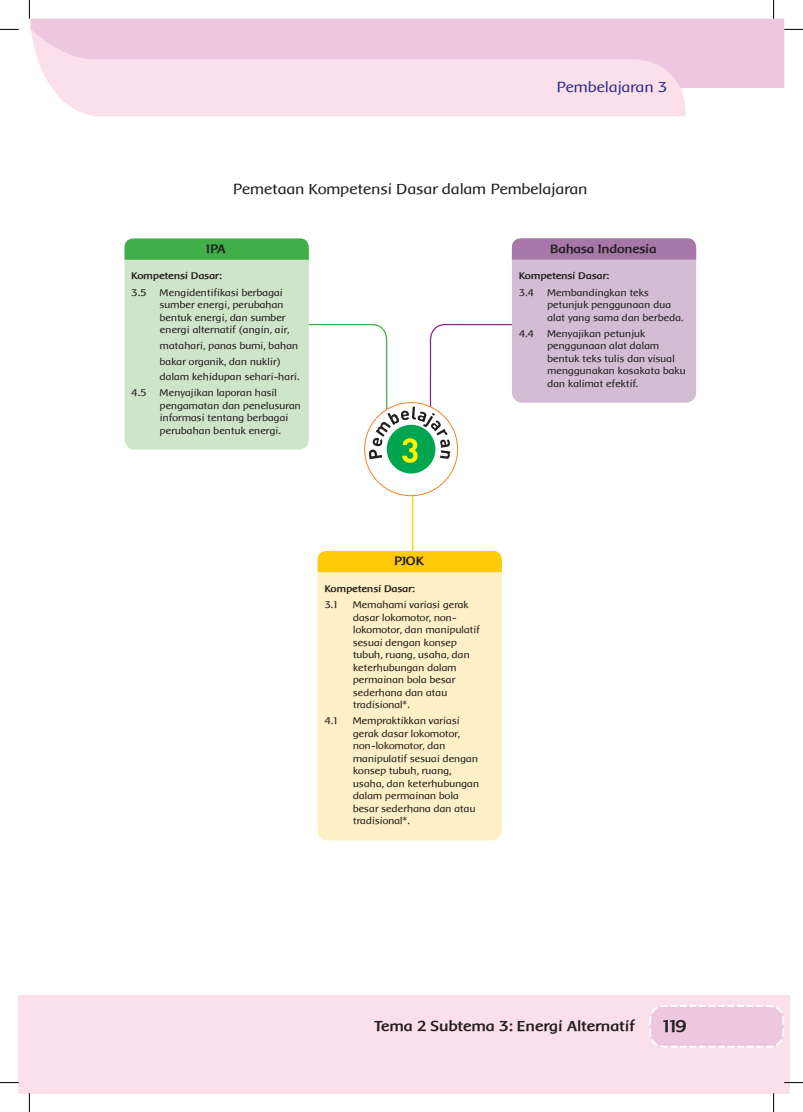
<style>
.page{position:relative;width:803px;height:1112px;background:#fff}
.page>*{position:absolute;margin:0;border:0;box-sizing:border-box;transform-origin:0 0}
.t1{font:700 17.5px "Baar Metanoia";color:#231f20}
.t2{font:15px "Baar Metanoia";color:#231f20}
.t3{font:700 15px "Baar Metanoia";color:#231f20}
.t4{font:15px "Baar Metanoia";color:#2e3092}
.t5{font:700 12.5px "Baar Metanoia";color:#231f20}
.t6{font:10px/12.5px "Baar Metanoia";color:#231f20}
.t7{font:700 10px "Baar Metanoia";color:#231f20}
</style>
<div class="page">
<div style="left:18px;top:995px;width:772px;height:98px;background:#fbdfeb"></div>
<div style="left:30px;top:19px;width:754px;height:69px;background:#ecc7de"></div>
<svg style="left:31px;top:29px;width:655px;height:87px;background:#f5d7e7"></svg>
<div style="left:31px;top:994px;width:753px;height:98px;background:#fbdfeb"></div>
<svg style="left:649px;top:1005px;width:135px;height:43px;background:#eecce1"></svg>
<div style="left:124px;top:238px;width:185px;height:211px;background:#cfe5c9;border-radius:11px"></div>
<svg style="left:124px;top:238px;width:185px;height:22px;background:#47b04f"></svg>
<div style="left:512px;top:238px;width:184px;height:164px;background:#d2bdd5;border-radius:11px"></div>
<div style="left:512px;top:238px;width:184px;height:21px;background:#a677a8"></div>
<div style="left:318px;top:551px;width:184px;height:289px;background:#fef0c6;border-radius:11px"></div>
<svg style="left:261px;top:323px;width:277px;height:424px"></svg>
<svg style="left:0;top:29px;width:19px;height:1px"></svg>
<svg style="left:784px;top:29px;width:19px;height:1px"></svg>
<svg style="left:0;top:1082px;width:19px;height:1px"></svg>
<svg style="left:784px;top:1082px;width:19px;height:1px"></svg>
<svg style="left:29px;top:0;width:1px;height:19px"></svg>
<svg style="left:29px;top:1093px;width:1px;height:18px"></svg>
<svg style="left:773px;top:0;width:1px;height:19px"></svg>
<svg style="left:773px;top:1093px;width:1px;height:18px"></svg>
<h2 class="t4" style="left:557px;top:79px;width:112px">Pembelajaran 3</h2>
<h2 class="t2" style="left:233px;top:181px;width:356px">Pemetaan Kompetensi Dasar dalam Pembelajaran</h2>
<p class="t5" style="left:207px;top:242px;width:21px">IPA</p>
<p class="t7" style="left:132px;top:271px;width:92px">Kompetensi Dasar:</p>
<p class="t6" style="left:132px;top:286px;width:16px">3.5</p>
<p class="t6" style="left:160px;top:286px;width:131px">Mengidentifikasi berbagai sumber energi, perubahan bentuk energi, dan sumber energi alternatif (angin, air,</p>
<p class="t6" style="left:160px;top:338px;width:141px;line-height:15.5px">matahari, panas bumi, bahan bakar organik, dan nuklir) dalam kehidupan sehari-hari.</p>
<p class="t6" style="left:132px;top:386px;width:16px">4.5</p>
<p class="t6" style="left:160px;top:386px;width:143px">Menyajikan laporan hasil pengamatan dan penelusuran informasi tentang berbagai perubahan bentuk energi.</p>
<p class="t5" style="left:550px;top:242px;width:108px">Bahasa Indonesia</p>
<p class="t7" style="left:519px;top:271px;width:92px">Kompetensi Dasar:</p>
<p class="t6" style="left:519px;top:286px;width:16px">3.4</p>
<p class="t6" style="left:547px;top:286px;width:138px">Membandingkan teks petunjuk penggunaan dua alat yang sama dan berbeda.</p>
<p class="t6" style="left:519px;top:327px;width:16px">4.4</p>
<p class="t6" style="left:547px;top:327px;width:140px">Menyajikan petunjuk penggunaan alat dalam bentuk teks tulis dan visual menggunakan kosakata baku dan kalimat efektif.</p>
<p class="t5" style="left:395px;top:554px;width:31px">PJOK</p>
<p class="t7" style="left:325px;top:583px;width:92px">Kompetensi Dasar:</p>
<p class="t6" style="left:325px;top:598px;width:14px">3.1</p>
<p class="t6" style="left:353px;top:598px;width:129px">Memahami variasi gerak dasar lokomotor, non&shy;lokomotor, dan manipulatif sesuai dengan konsep tubuh, ruang, usaha, dan keterhubungan dalam permainan bola besar sederhana dan atau tradisional*.</p>
<p class="t6" style="left:325px;top:714px;width:14px">4.1</p>
<p class="t6" style="left:353px;top:714px;width:128px">Mempraktikkan variasi gerak dasar lokomotor, non-lokomotor, dan manipulatif sesuai dengan konsep tubuh, ruang, usaha, dan keterhubungan dalam permainan bola besar sederhana dan atau tradisional*.</p>
<h2 class="t3" style="left:375px;top:1017px;width:262px">Tema 2 Subtema 3: Energi Alternatif</h2>
<h1 class="t1" style="left:663px;top:1016px;width:26px">119</h1>
</div>
